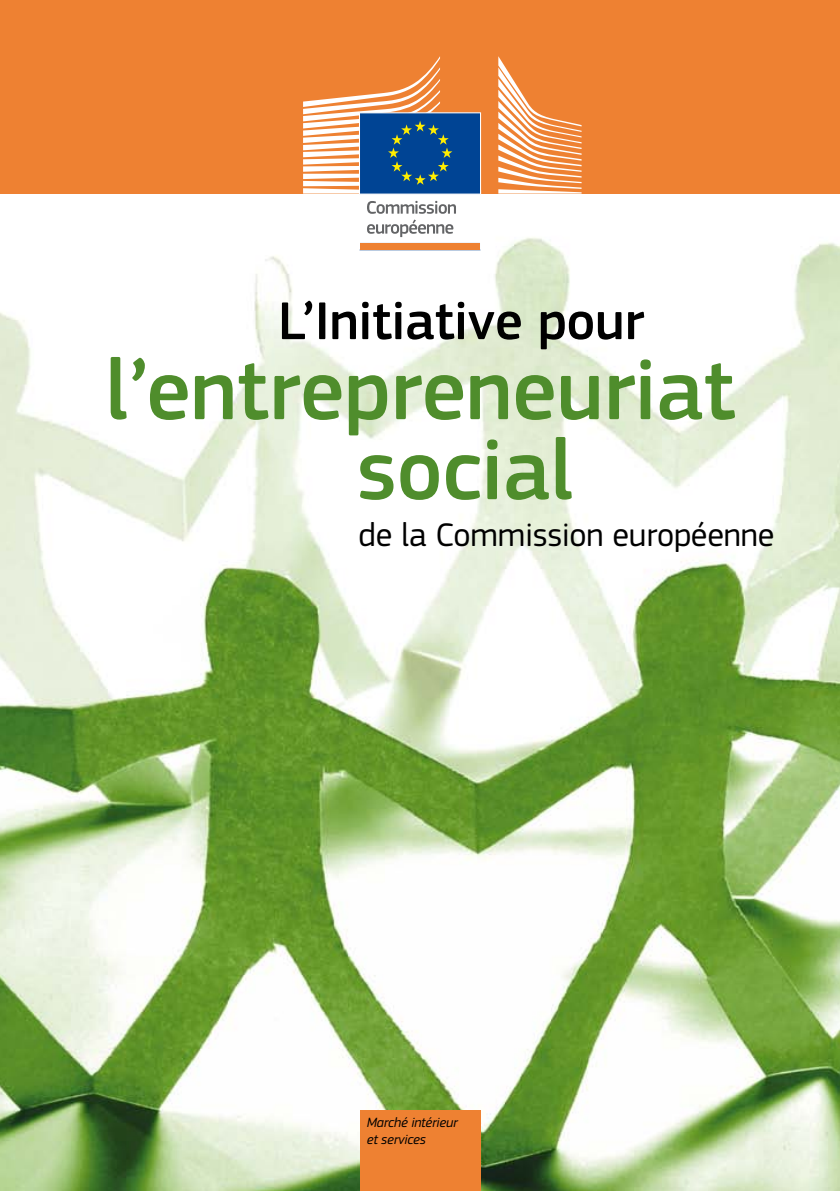
<style>
.page{position:relative;width:840px;height:1191px;background:#fff}
.page>*{position:absolute;margin:0;border:0;box-sizing:border-box;transform-origin:0 0}
.t1{font:500 88.2px/80px "EC Square Sans Pro";letter-spacing:-.005em;color:#4f8d2c}
.t2{font:500 55.2px "EC Square Sans Pro";letter-spacing:-.005em;color:#000}
.t3{font:34px "EC Square Sans Pro";letter-spacing:-.005em;color:#000}
.t4{font:italic 14px/16.8px "EC Square Sans Pro";letter-spacing:-.01em;color:#000}
</style>
<div class="page">
<img style="left:0;top:193px;width:839px;height:998px">
<div style="left:0;top:0;width:839px;height:193px;background:#ee8132"></div>
<div style="left:360px;top:1110px;width:119px;height:81px;background:#ee8132"></div>
<svg style="left:498px;top:56px;width:83px;height:138px"></svg>
<svg style="left:303px;top:56px;width:178px;height:194px"></svg>
<div style="left:360px;top:243px;width:119px;height:7px;background:#ee8132"></div>
<h2 class="t2" style="left:278px;top:289px;width:367px">L’Initiative pour</h2>
<h1 class="t1" style="left:356px;top:352px;width:380px;text-indent:-251px">l’entrepreneuriat social</h1>
<h3 class="t3" style="left:358px;top:514px;width:417px">de la Commission européenne</h3>
<p class="t4" style="left:366px;top:1114px;width:92px">Marché intérieur et services</p>
</div>
